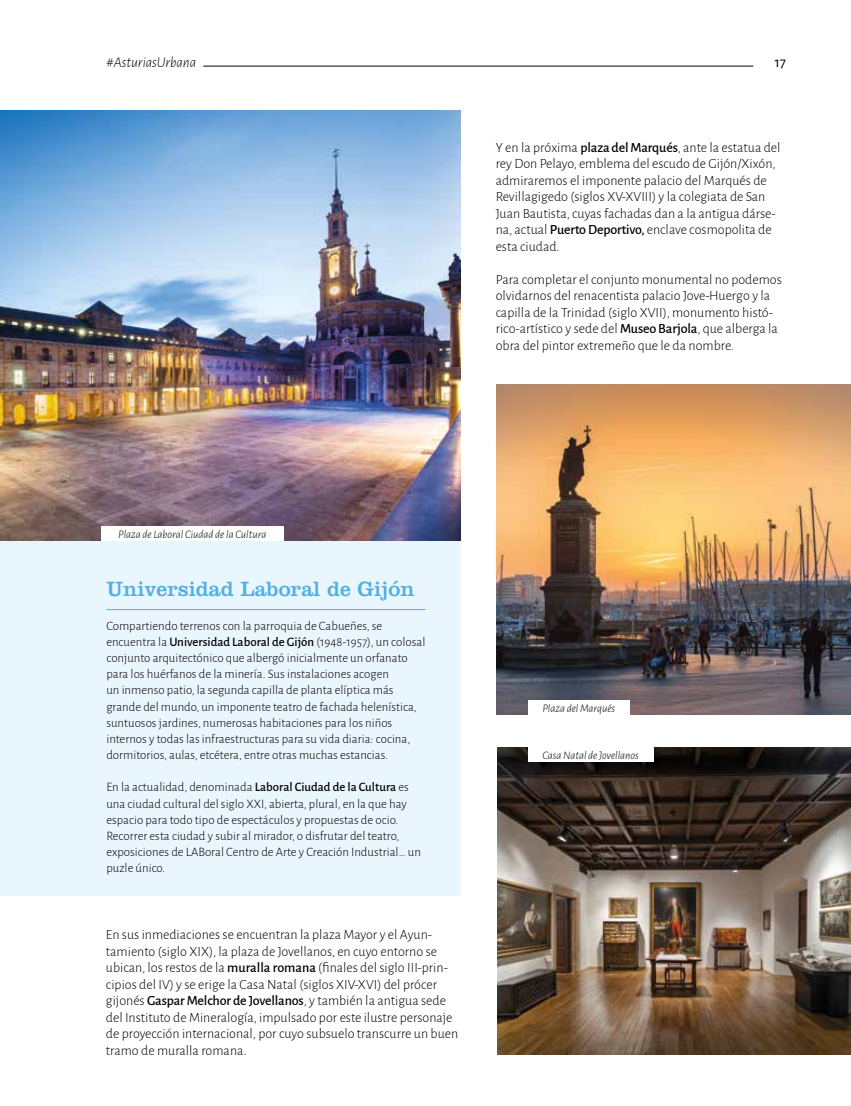
<style>
.page{position:relative;width:851px;height:1106px;background:#fff}
.page>*{position:absolute;margin:0;border:0;box-sizing:border-box;transform-origin:0 0}
.t1{font:21.45px "Clarendon LT Std";color:#4fb0e4}
.t2{font:italic 300 14.85px "Alegreya Sans";color:#000}
.t3{font:14.85px "Alegreya Sans";color:#000}
.t4{font:300 14.1px/16.5px "Alegreya Sans";color:#000}
.t5{font:300 12.9px/16.2px "Alegreya Sans";color:#000}
.t6{font:italic 300 11.55px "Alegreya Sans";color:#000}
.s1{font-weight:500}
</style>
<div class="page">
<div style="left:0;top:170px;width:460px;height:726px;background:#eaf6fe"></div>
<img style="left:496px;top:384px;width:354px;height:330px">
<img style="left:497px;top:747px;width:353px;height:307px">
<hr style="left:203px;top:66px;width:550px;height:1px;background:#000">
<img style="left:0;top:111px;width:460px;height:430px">
<div style="left:101px;top:526px;width:182px;height:15px;background:#fff"></div>
<div style="left:528px;top:700px;width:101px;height:14px;background:#fff"></div>
<div style="left:528px;top:747px;width:125px;height:14px;background:#fff"></div>
<hr style="left:106px;top:609px;width:319px;height:1px;background:#4fb0e4">
<p class="t2" style="left:106px;top:52px;width:91px">#AsturiasUrbana</p>
<p class="t3" style="left:774px;top:52px;width:13px">17</p>
<p class="t4" style="left:495px;top:138px;width:286px">Y en la próxima <span class="s1">plaza del Marqués</span>, ante la estatua del rey Don Pelayo, emblema del escudo de Gijón/Xixón, admiraremos el imponente palacio del Marqués de Revillagigedo (siglos XV-XVIII) y la colegiata de San Juan Bautista, cuyas fachadas dan a la antigua dárse&shy;na, actual <span class="s1">Puerto Deportivo,</span> enclave cosmopolita de esta ciudad.</p>
<p class="t4" style="left:495px;top:270px;width:287px">Para completar el conjunto monumental no podemos olvidarnos del renacentista palacio Jove-Huergo y la capilla de la Trinidad (siglo XVII), monumento histó&shy;rico-artístico y sede del <span class="s1">Museo Barjola</span>, que alberga la obra del pintor extremeño que le da nombre.</p>
<p class="t6" style="left:118px;top:527px;width:150px">Plaza de Laboral Ciudad de la Cultura</p>
<h1 class="t1" style="left:106px;top:577px;width:310px">Universidad Laboral de Gijón</h1>
<p class="t5" style="left:106px;top:617px;width:320px">Compartiendo terrenos con la parroquia de Cabueñes, se encuentra la <span class="s1">Universidad Laboral de Gijón</span> (1948-1957), un colosal conjunto arquitectónico que albergó inicialmente un orfanato para los huérfanos de la minería. Sus instalaciones acogen<br>un inmenso patio, la segunda capilla de planta elíptica más grande del mundo, un imponente teatro de fachada helenística, suntuosos jardines, numerosas habitaciones para los niños internos y todas las infraestructuras para su vida diaria: cocina, dormitorios, aulas, etcétera, entre otras muchas estancias.</p>
<p class="t5" style="left:106px;top:778px;width:316px">En la actualidad, denominada <span class="s1">Laboral Ciudad de la Cultura</span> es una ciudad cultural del siglo XXI, abierta, plural, en la que hay espacio para todo tipo de espectáculos y propuestas de ocio.<br>Recorrer esta ciudad y subir al mirador, o disfrutar del teatro, exposiciones de LABoral Centro de Arte y Creación Industrial… un puzle único.</p>
<p class="t4" style="left:106px;top:925px;width:354px">En sus inmediaciones se encuentran la plaza Mayor y el Ayun&shy;tamiento (siglo XIX), la plaza de Jovellanos, en cuyo entorno se ubican, los restos de la <span class="s1">muralla romana</span> (finales del siglo III-prin&shy;cipios del IV) y se erige la Casa Natal (siglos XIV-XVI) del prócer gijonés <span class="s1">Gaspar Melchor de Jovellanos</span>, y también la antigua sede del Instituto de Mineralogía, impulsado por este ilustre personaje de proyección internacional, por cuyo subsuelo transcurre un buen tramo de muralla romana.</p>
<p class="t6" style="left:542px;top:700px;width:74px">Plaza del Marqués</p>
<p class="t6" style="left:542px;top:748px;width:98px">Casa Natal de Jovellanos</p>
</div>
